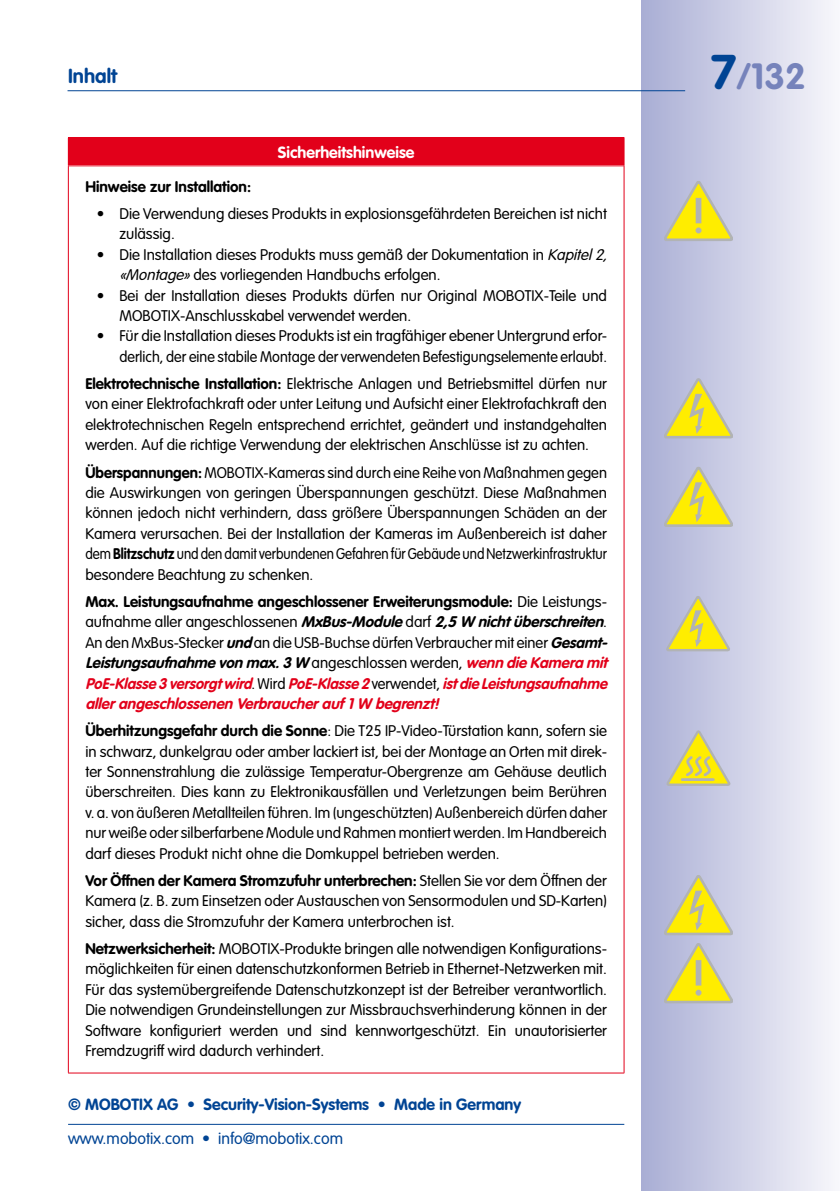
<style>
.page{position:relative;width:840px;height:1191px;background:#fff}
.page>*{position:absolute;margin:0;border:0;box-sizing:border-box;transform-origin:0 0}
.t1{font:700 36px "VAG Rounded LT Pro";color:#7683bb}
.t2{font:700 20px "VAG Rounded LT Pro";color:#004494}
.t3{font:700 16px "VAG Rounded LT Pro";color:#004494}
.t4{font:300 16px "VAG Rounded LT Pro";color:#004494}
.t5{font:700 16px "VAG Rounded LT Pro";color:#fff}
.t6{font:300 15.2px/20.4px "VAG Rounded LT Pro";color:#000;text-align:justify}
.t7{font:700 15.2px "VAG Rounded LT Pro";color:#000}
.s1{font-style:italic}
.s2{font-weight:700}
.s3{font-weight:700;font-style:italic}
.s4{font-weight:700;font-style:italic;color:#e2001a}
.s5{font-size:48px;color:#004494}
</style>
<div class="page">
<div style="left:641px;top:0;width:198px;height:1191px;background:linear-gradient(to right,#a9add4,#f7f7fb)"></div>
<hr style="left:67px;top:90px;width:617px;height:1px;background:#004494">
<hr style="left:68px;top:1123px;width:556px;height:1px;background:#004494">
<div style="left:68px;top:137px;width:555px;height:29px;background:#e2001a"></div>
<hr style="left:68px;top:137px;width:556px;height:1px;background:#e2001a">
<svg style="left:623px;top:138px;width:1px;height:27px"></svg>
<hr style="left:68px;top:165px;width:556px;height:1px;background:#e2001a">
<hr style="left:68px;top:166px;width:1px;height:906px;background:#e2001a">
<hr style="left:623px;top:166px;width:1px;height:906px;background:#e2001a">
<hr style="left:68px;top:1072px;width:556px;height:1px;background:#e2001a">
<svg style="left:663px;top:181px;width:69px;height:61px;background:#d4cf83"></svg>
<svg style="left:663px;top:378px;width:69px;height:62px;background:#d3ce86"></svg>
<svg style="left:663px;top:466px;width:69px;height:62px;background:#d3ce86"></svg>
<svg style="left:664px;top:596px;width:65px;height:56px;background:#d3ce87"></svg>
<svg style="left:664px;top:729px;width:65px;height:58px;background:#d0cc8e"></svg>
<hr style="left:681px;top:778px;width:32px;height:3px;background:#b1b3b4">
<svg style="left:663px;top:875px;width:69px;height:61px;background:#d3cf85"></svg>
<svg style="left:663px;top:943px;width:69px;height:61px;background:#d4cf83"></svg>
<h2 class="t2" style="left:68px;top:63px;width:50px">Inhalt</h2>
<p class="t5" style="left:278px;top:142px;width:138px">Sicherheitshinweise</p>
<p class="t7" style="left:85px;top:177px;width:167px">Hinweise zur Installation:</p>
<p class="t6" style="left:119px;top:204px;width:489px;text-indent:-23px">• Die Verwendung dieses Produkts in explosionsgefährdeten Bereichen ist nicht zulässig.</p>
<p class="t6" style="left:119px;top:245px;width:493px;text-indent:-23px">• Die Installation dieses Produkts muss gemäß der Dokumentation in <span class="s1">Kapitel2, «Montage»</span>des vorliegenden Handbuchs erfolgen.</p>
<p class="t6" style="left:119px;top:285px;width:489px;text-indent:-23px">• Bei der Installation dieses Produkts dürfen nur Original MOBOTIX-Teile und<br>MOBOTIX-Anschlusskabel verwendet werden.</p>
<p class="t6" style="left:97px;top:326px;width:511px;text-align:right">• Für die Installation dieses Produkts ist ein tragfähiger ebener Untergrund erfor&shy;derlich, der eine stabile Montage der verwendeten Befestigungselemente erlaubt.</p>
<p class="t6" style="left:85px;top:374px;width:523px"><span class="s2">Elektrotechnische Installation:</span> Elektrische Anlagen und Betriebsmittel dürfen nur von einer Elektrofachkraft oder unter Leitung und Aufsicht einer Elektrofachkraft den elektrotechnischen Regeln entsprechend errichtet, geändert und instandgehalten werden. Auf die richtige Verwendung der elektrischen Anschlüsse ist zu achten.</p>
<p class="t6" style="left:85px;top:462px;width:523px"><span class="s2">Überspannungen:</span> MOBOTIX-Kameras sind durch eine Reihe von Maßnahmen gegen die Auswirkungen von geringen Überspannungen geschützt. Diese Maßnahmen können jedoch nicht verhindern, dass größere Überspannungen Schäden an der Kamera verursachen. Bei der Installation der Kameras im Außenbereich ist daher dem <span class="s2">Blitzschutz</span> und den damit verbundenen Gefahren für Gebäude und Netzwerkinfrastruktur besondere Beachtung zu schenken.</p>
<p class="t6" style="left:85px;top:592px;width:527px;text-align:left"><span class="s2">Max. Leistungsaufnahme angeschlossener Erweiterungsmodule:</span> Die Leistungs&shy;a u f n a h m e a l l e r a n g e s c h l o s s e n e n <span class="s3">MxBus-Module</span>d a rf <span class="s3">2,5 W nichtüberschreiten</span>.<br>An den MxBus-Stecker <span class="s3">und</span> an die USB-Buchse dürfen Verbraucher mit einer <span class="s3">Gesamt-Leistungsaufnahmevon max.3 W</span> a n g e s c h l o s s e n w e r d e n , <span class="s4">wenn dieKamera mit PoE-Klasse3 versorgtwird</span>. W i r d <span class="s4">PoE-Klasse2</span> v e r w e n d e t , <span class="s4">istdieLeistungsaufnahme allerangeschlossenen Verbraucherauf 1W begrenzt!</span></p>
<p class="t6" style="left:85px;top:721px;width:523px"><span class="s2">Überhitzungsgefahr durch die Sonne</span>: Die T25 IP-Video-Türstation kann, sofern sie in schwarz, dunkelgrau oder amber lackiert ist, bei der Montage an Orten mit direk&shy;ter Sonnenstrahlung die zulässige Temperatur-Obergrenze am Gehäuse deutlich überschreiten. Dies kann zu Elektronikausfällen und Verletzungen beim Berühren v. a. von äußeren Metallteilen führen. Im (ungeschützten) Außenbereich dürfen daher nur weiße oder silberfarbene Module und Rahmen montiert werden. Im Handbereich darf dieses Produkt nicht ohne die Domkuppel betrieben werden.</p>
<p class="t6" style="left:85px;top:870px;width:523px"><span class="s2">Vor Öffnen der Kamera Stromzufuhr unterbrechen:</span> Stellen Sie vor dem Öffnen der Kamera (z. B. zum Einsetzen oder Austauschen von Sensormodulen und SD-Karten) sicher, dass die Stromzufuhr der Kamera unterbrochen ist.</p>
<p class="t6" style="left:85px;top:938px;width:523px"><span class="s2">Netzwerksicherheit:</span> MOBOTIX-Produkte bringen alle notwendigen Konfigurations&shy;möglichkeiten für einen datenschutzkonformen Betrieb in Ethernet-Netzwerken mit.<br>Für das systemübergreifende Datenschutzkonzept ist der Betreiber verantwortlich.<br>Die notwendigen Grundeinstellungen zur Missbrauchsverhinderung können in der Software konfiguriert werden und sind kennwortgeschützt. Ein unautorisierter Fremdzugriff wird dadurch verhindert.</p>
<p class="t3" style="left:68px;top:1094px;width:454px">© MOBOTIX AG • Security-Vision-Systems • Made in Germany</p>
<p class="t4" style="left:68px;top:1129px;width:276px">www.mobotix.com • info@mobotix.com</p>
<h1 class="t1" style="left:710px;top:53px;width:97px"><span class="s5">7</span>/132</h1>
</div>
